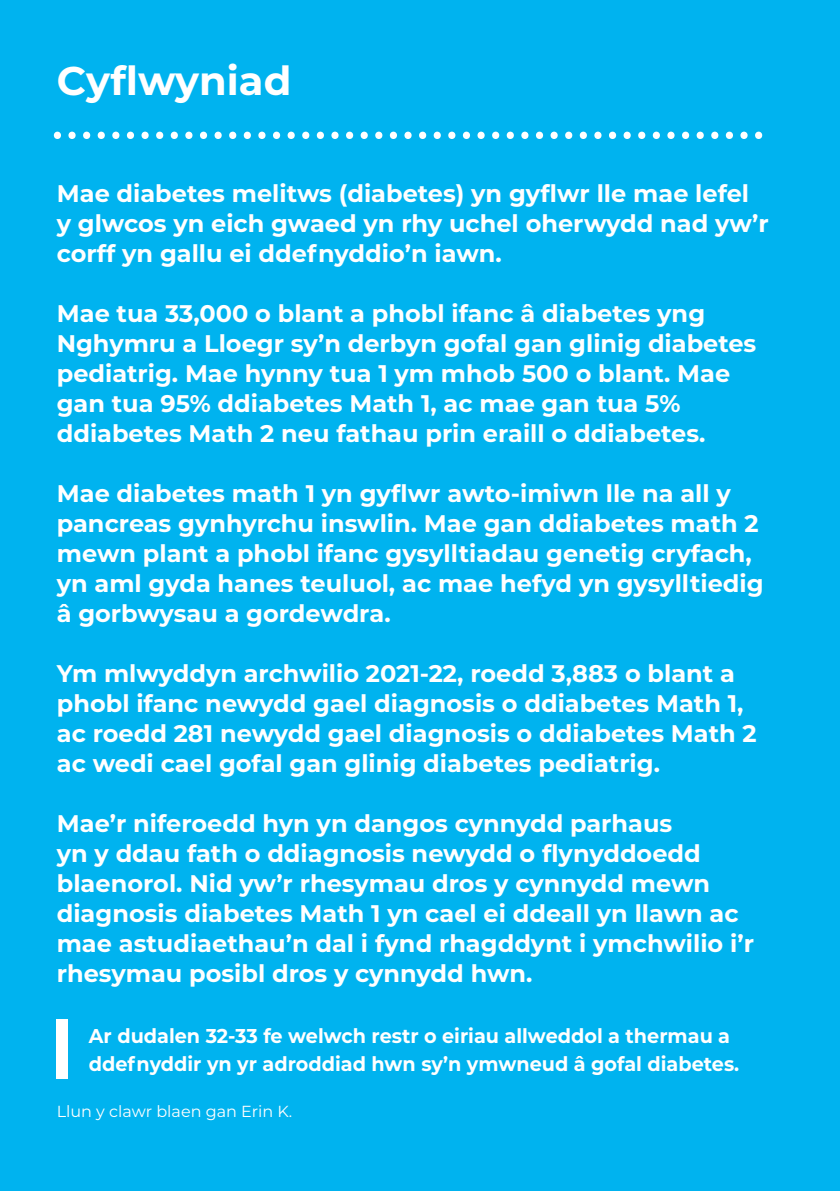
<style>
.page{position:relative;width:840px;height:1191px;background:#fff}
.page>*{position:absolute;margin:0;border:0;box-sizing:border-box;transform-origin:0 0}
.t1{font:64px "Minion Pro";color:#fff}
.t2{font:700 40px "Montserrat";color:#fff}
.t3{font:700 24px/30px "Montserrat";color:#fff}
.t4{font:700 20px/28px "Montserrat";color:#fff;scale:.96 1}
.t5{font:16px "Montserrat";color:#fff}
</style>
<div class="page">
<div style="left:0;top:0;width:839px;height:1191px;background:#00b3ef"></div>
<div style="left:57px;top:1019px;width:11px;height:59px;background:#fff"></div>
<p class="t2" style="left:57px;top:52px;width:236px">Cyflwyniad</p>
<p class="t1" style="left:50px;top:75px;width:717px">.................................................</p>
<p class="t3" style="left:57px;top:177px;width:713px">Mae diabetes melitws (diabetes) yn gyflwr lle mae lefel y glwcos yn eich gwaed yn rhy uchel oherwydd nad yw’r corff yn gallu ei ddefnyddio’n iawn.</p>
<p class="t3" style="left:57px;top:297px;width:700px">Mae tua 33,000 o blant a phobl ifanc â diabetes yng Nghymru a Lloegr sy’n derbyn gofal gan glinig diabetes pediatrig. Mae hynny tua 1 ym mhob 500 o blant. Mae gan tua 95% ddiabetes Math 1, ac mae gan tua 5% ddiabetes Math 2 neu fathau prin eraill o ddiabetes.</p>
<p class="t3" style="left:57px;top:477px;width:708px">Mae diabetes math 1 yn gyflwr awto-imiwn lle na all y pancreas gynhyrchu inswlin. Mae gan ddiabetes math 2 mewn plant a phobl ifanc gysylltiadau genetig cryfach, yn aml gyda hanes teuluol, ac mae hefyd yn gysylltiedig â gorbwysau a gordewdra.</p>
<p class="t3" style="left:57px;top:657px;width:701px">Ym mlwyddyn archwilio 2021-22, roedd 3,883 o blant a phobl ifanc newydd gael diagnosis o ddiabetes Math 1, ac roedd 281 newydd gael diagnosis o ddiabetes Math 2 ac wedi cael gofal gan glinig diabetes pediatrig.</p>
<p class="t3" style="left:57px;top:807px;width:698px">Mae’r niferoedd hyn yn dangos cynnydd parhaus<br>yn y ddau fath o ddiagnosis newydd o flynyddoedd blaenorol. Nid yw’r rhesymau dros y cynnydd mewn diagnosis diabetes Math 1 yn cael ei ddeall yn llawn ac mae astudiaethau’n dal i fynd rhagddynt i ymchwilio i’r rhesymau posibl dros y cynnydd hwn.</p>
<p class="t4" style="left:89px;top:1021px;width:678px">Ar dudalen 32-33 fe welwch restr o eiriau allweddol a thermau a ddefnyddir yn yr adroddiad hwn sy’n ymwneud â gofal diabetes.</p>
<p class="t5" style="left:57px;top:1100px;width:237px">Llun y clawr blaen gan Erin K.</p>
</div>
